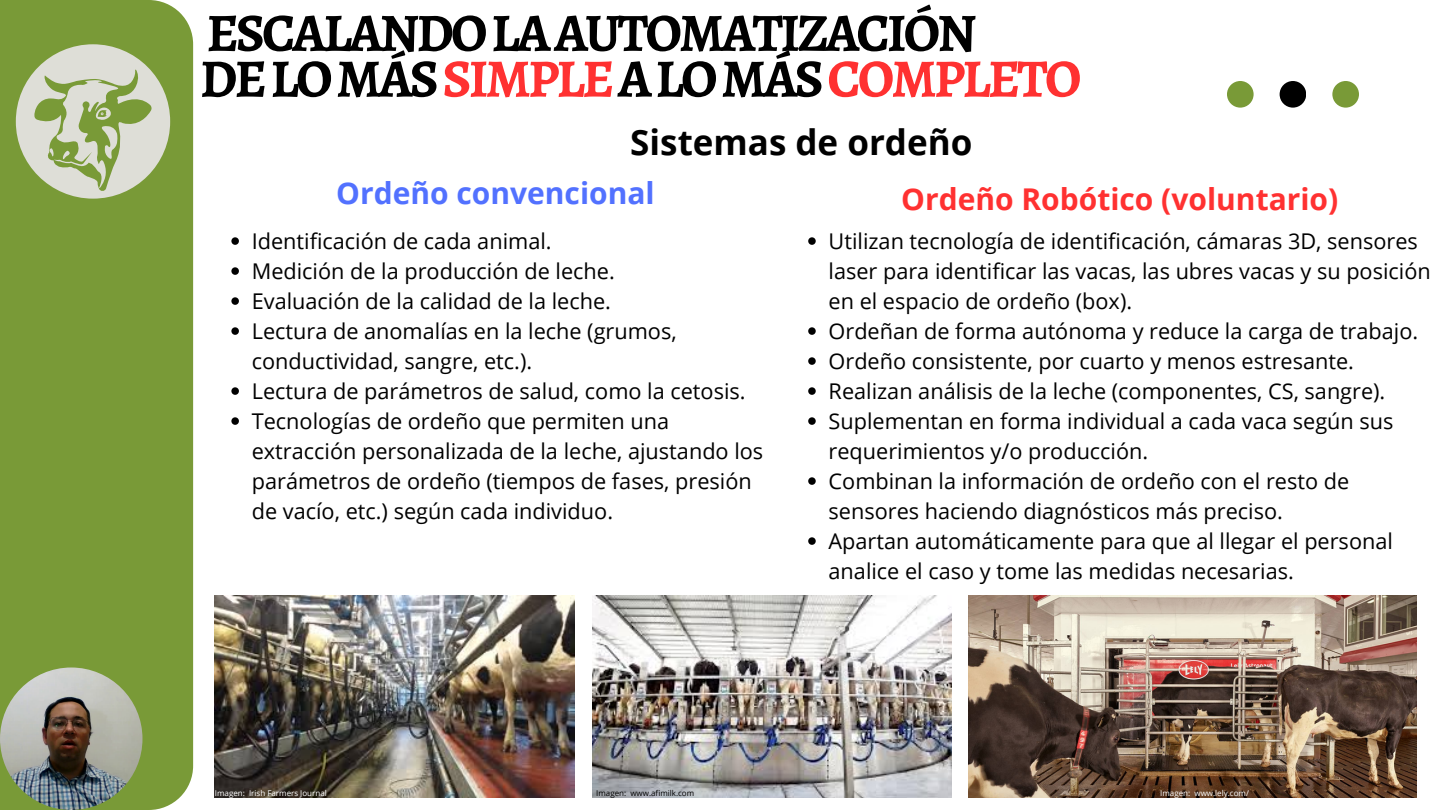
<style>
.page{position:relative;width:1440px;height:810px;background:#fff}
.page>*{position:absolute;margin:0;border:0;box-sizing:border-box;transform-origin:0 0}
.t1{font:700 54px/45.8px "Alegreya";letter-spacing:-.055em;color:#000}
.t2{font:700 35px "Open Sans";color:#000}
.t3{font:700 30px "Open Sans";color:#ff3131}
.t4{font:700 30px "Open Sans";color:#5271ff}
.t5{font:21.7px/30px "Open Sans";color:#000}
.t6{font:8px "Open Sans";color:#fff}
.t7{font:8px "Open Sans";color:#000}
.s1{color:#ff3131}
</style>
<div class="page">
<div style="left:1280px;top:81px;width:26px;height:27px;background:#000;border-radius:50%"></div>
<div style="left:1332px;top:81px;width:27px;height:27px;background:#799a37;border-radius:50%"></div>
<div style="left:1227px;top:81px;width:27px;height:27px;background:#799a37;border-radius:50%"></div>
<div style="left:0;top:0;width:193px;height:810px;background:#799a37"></div>
<svg style="left:16px;top:44px;width:154px;height:155px;background:#b4c295"></svg>
<img style="left:969px;top:596px;width:448px;height:202px">
<img style="left:215px;top:596px;width:360px;height:202px">
<img style="left:592px;top:596px;width:359px;height:202px">
<img style="left:0;top:668px;width:142px;height:142px;border-radius:50%">
<svg style="left:231px;top:237px;width:8px;height:8px"></svg>
<svg style="left:231px;top:267px;width:8px;height:8px"></svg>
<svg style="left:231px;top:297px;width:8px;height:8px"></svg>
<svg style="left:231px;top:327px;width:8px;height:8px"></svg>
<svg style="left:231px;top:387px;width:8px;height:8px"></svg>
<svg style="left:231px;top:417px;width:8px;height:8px"></svg>
<svg style="left:808px;top:237px;width:8px;height:8px"></svg>
<svg style="left:808px;top:327px;width:8px;height:8px"></svg>
<svg style="left:808px;top:357px;width:8px;height:8px"></svg>
<svg style="left:808px;top:387px;width:8px;height:8px"></svg>
<svg style="left:808px;top:417px;width:8px;height:8px"></svg>
<svg style="left:808px;top:477px;width:8px;height:8px"></svg>
<svg style="left:808px;top:537px;width:8px;height:8px"></svg>
<h3 class="t1" style="left:200px;top:10px;width:883px">ESCALANDOLAAUTOMATIZACIÓN<br>DELOMÁS<span class="s1">SIMPLE</span>ALOMÁS<span class="s1">COMPLETO</span></h3>
<p class="t2" style="left:630px;top:117px;width:344px">Sistemas de ordeño</p>
<h3 class="t4" style="left:336px;top:172px;width:320px">Ordeño convencional</h3>
<p class="t3" style="left:901px;top:178px;width:439px">Ordeño Robótico (voluntario)</p>
<p class="t5" style="left:252px;top:225px;width:301px">Identificación de cada animal.</p>
<p class="t5" style="left:252px;top:255px;width:365px">Medición de la producción de leche.</p>
<p class="t5" style="left:252px;top:285px;width:361px">Evaluación de la calidad de la leche.</p>
<p class="t5" style="left:252px;top:315px;width:426px">Lectura de anomalías en la leche (grumos, conductividad, sangre, etc.).</p>
<p class="t5" style="left:252px;top:375px;width:495px">Lectura de parámetros de salud, como la cetosis.</p>
<p class="t5" style="left:252px;top:405px;width:513px">Tecnologías de ordeño que permiten una extracción personalizada de la leche, ajustando los parámetros de ordeño (tiempos de fases, presión de vacío, etc.) según cada individuo.</p>
<p class="t5" style="left:829px;top:225px;width:604px">Utilizan tecnología de identificación, cámaras 3D, sensores laser para identificar las vacas, las ubres vacas y su posición en el espacio de ordeño (box).</p>
<p class="t5" style="left:829px;top:315px;width:591px">Ordeñan de forma autónoma y reduce la carga de trabajo.</p>
<p class="t5" style="left:829px;top:345px;width:527px">Ordeño consistente, por cuarto y menos estresante.</p>
<p class="t5" style="left:829px;top:375px;width:558px">Realizan análisis de la leche (componentes, CS, sangre).</p>
<p class="t5" style="left:829px;top:405px;width:566px">Suplementan en forma individual a cada vaca según sus requerimientos y/o producción.</p>
<p class="t5" style="left:829px;top:465px;width:522px">Combinan la información de ordeño con el resto de sensores haciendo diagnósticos más preciso.</p>
<p class="t5" style="left:829px;top:525px;width:566px">Apartan automáticamente para que al llegar el personal analice el caso y tome las medidas necesarias.</p>
<p class="t6" style="left:215px;top:787px;width:113px">Imagen: Irish Farmers Journal</p>
<p class="t7" style="left:596px;top:787px;width:100px">Imagen: www.afimilk.com</p>
<p class="t6" style="left:1160px;top:787px;width:90px">Imagen: www.lely.com/</p>
</div>
